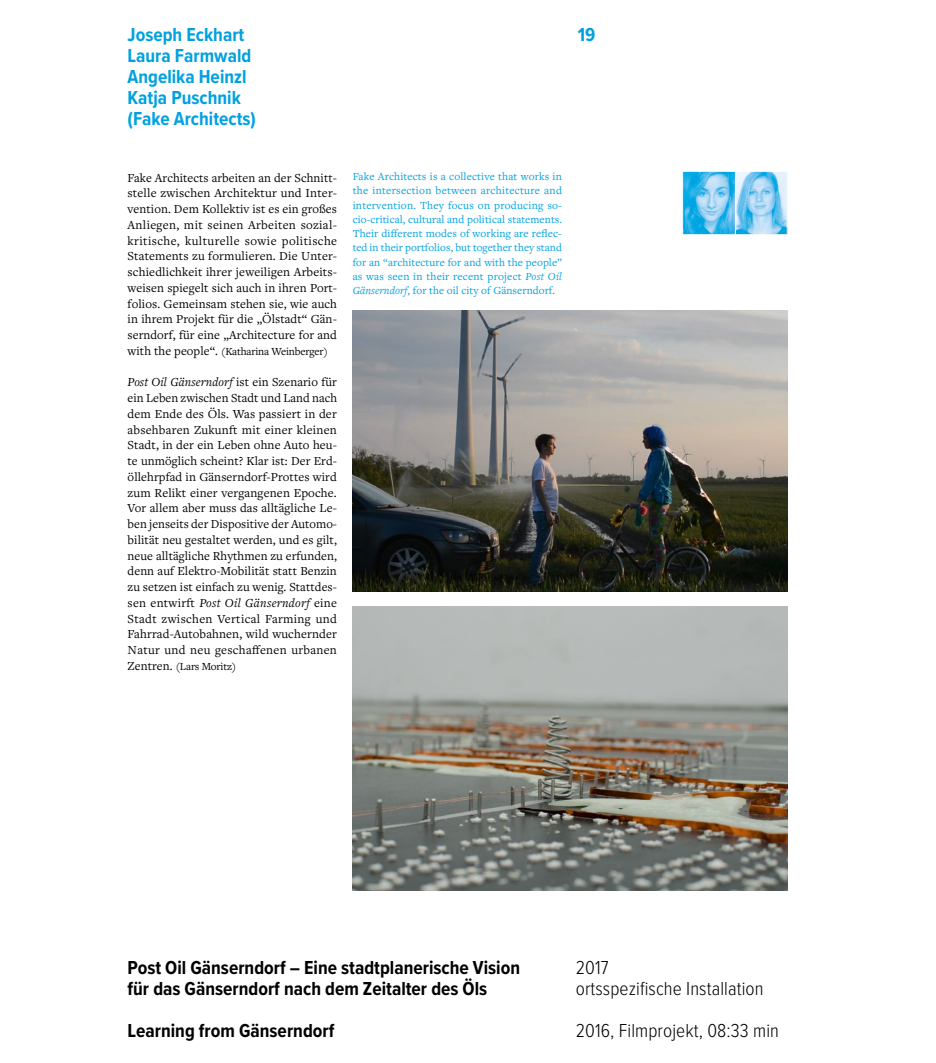
<style>
.page{position:relative;width:936px;height:1063px;background:#fff}
.page>*{position:absolute;margin:0;border:0;box-sizing:border-box;transform-origin:0 0}
.t1{font:700 19.5px/21px "Proxima Nova Cond";color:#000}
.t2{font:700 19.5px/21px "Proxima Nova Cond";color:#00a1e0}
.t3{font:300 19.5px/21px "Proxima Nova Cond";letter-spacing:.005em;color:#000}
.t4{font:12.75px/15.8px "Freight Text Pro";letter-spacing:.01em;color:#000;text-align:justify}
.t5{font:11.25px/14.2px "Freight Text Pro";letter-spacing:.01em;color:#00a1e0;text-align:justify}
.t6{font:11.25px "Freight Text Pro";letter-spacing:-.015em;color:#000}
.s1{font-size:12.75px}
.s2{font-style:italic}
</style>
<div class="page">
<img style="left:684px;top:173px;width:101px;height:60px">
<div style="left:734px;top:171px;width:53px;height:64px;border:1px solid #fff"></div>
<div style="left:682px;top:171px;width:53px;height:64px;border:1px solid #fff"></div>
<img style="left:352px;top:310px;width:435px;height:281px">
<img style="left:352px;top:607px;width:435px;height:284px">
<h1 class="t2" style="left:128px;top:24px;width:130px">Joseph Eckhart<br>Laura Farmwald<br>Angelika Heinzl<br>Katja Puschnik (Fake Architects)</h1>
<h1 class="t2" style="left:577px;top:24px;width:19px">19</h1>
<p class="t4" style="left:128px;top:169px;width:211px">Fake Architects arbeiten an der Schnitt&shy;stelle zwischen Architektur und Inter&shy;vention. Dem Kollektiv ist es ein großes Anliegen, mit seinen Arbeiten sozial&shy;kritische, kulturelle sowie politische Statements zu formulieren. Die Unter&shy;schiedlichkeit ihrer jeweiligen Arbeits&shy;weisen spiegelt sich auch in ihren Port&shy;folios. Gemeinsam stehen sie, wie auch in ihrem Projekt für die „Ölstadt“ Gän&shy;serndorf, für eine „Architecture for and</p>
<p class="t6" style="left:128px;top:344px;width:202px"><span class="s1">with the people“.</span> (Katharina Weinberger)</p>
<p class="t4" style="left:128px;top:374px;width:211px"><span class="s2">Post Oil Gänserndorf</span> ist ein Szenario für ein Leben zwischen Stadt und Land nach dem Ende des Öls. Was passiert in der absehbaren Zukunft mit einer kleinen Stadt, in der ein Leben ohne Auto heu&shy;te unmöglich scheint? Klar ist: Der Erd&shy;öllehrpfad in Gänserndorf-Prottes wird zum Relikt einer vergangenen Epoche.<br>Vor allem aber muss das alltägliche Le&shy;ben jenseits der Dispositive der Automo&shy;bilität neu gestaltet werden, und es gilt, neue alltägliche Rhythmen zu erfunden, denn auf Elektro-Mobilität statt Benzin zu setzen ist einfach zu wenig. Stattdes&shy;sen entwirft <span class="s2">Post Oil Gänserndorf</span> eine Stadt zwischen Vertical Farming und Fahrrad-Autobahnen, wild wuchernder Natur und neu geschaffenen urbanen</p>
<p class="t6" style="left:128px;top:659px;width:110px"><span class="s1">Zentren.</span> (Lars Moritz)</p>
<p class="t5" style="left:352px;top:169px;width:211px">Fake Architects is a collective that works in the intersection between architecture and intervention. They focus on producing so&shy;cio-critical, cultural and political statements.<br>Their different modes of working are reflec&shy;ted in their portfolios, but together they stand for an “architecture for and with the people” as was seen in their recent project <span class="s2">Post Oil Gänserndorf</span>, for the oil city of Gänserndorf.</p>
<h1 class="t1" style="left:128px;top:957px;width:394px">Post Oil Gänserndorf – Eine stadtplanerische Vision für das Gänserndorf nach dem Zeitalter des Öls</h1>
<h1 class="t1" style="left:128px;top:1020px;width:208px">Learning from Gänserndorf</h1>
<h1 class="t3" style="left:575px;top:958px;width:189px">2017<br>ortsspezifische Installation</h1>
<h1 class="t3" style="left:575px;top:1021px;width:205px">2016, Filmprojekt, 08:33 min</h1>
</div>
